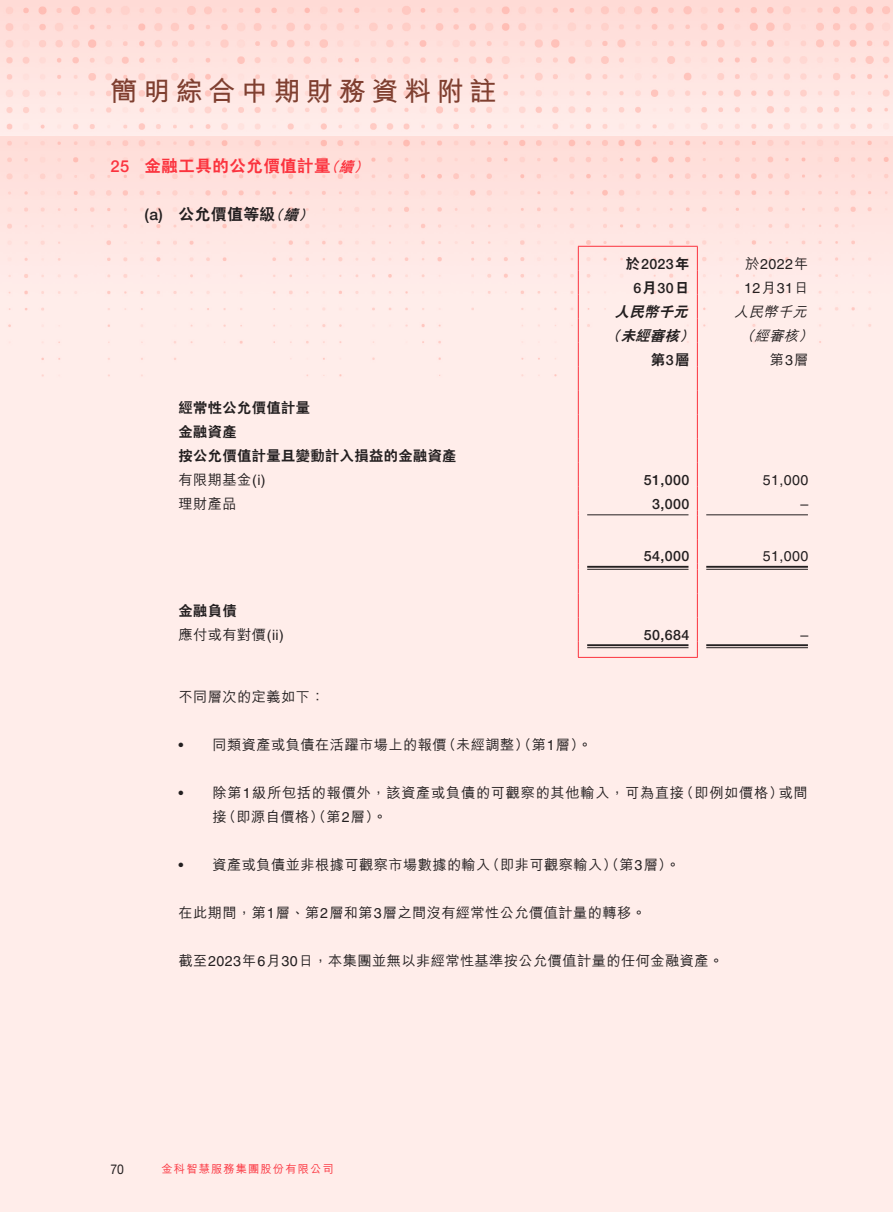
<style>
.page{position:relative;width:893px;height:1212px;background:#fff}
.page>*{position:absolute;margin:0;border:0;box-sizing:border-box;transform-origin:0 0}
.t1{font:700 27px "M Hei HK";letter-spacing:.21em;color:#7f3f30}
.t2{font:800 16.5px "C Hei 2 HK";letter-spacing:.03em;color:#fb333e}
.t3{font:800 15.75px "C Hei 2 HK";letter-spacing:.03em;color:#231f20}
.t4{font:500 14.25px/24px "M Hei HK";letter-spacing:.03em;color:#231f20}
.t5{font:800 14.25px/24px "C Hei 2 HK";letter-spacing:.03em;color:#231f20}
.t6{font:500 14.25px "Helvetica Neue LT Std";letter-spacing:.03em;color:#231f20}
.t7{font:14.25px "Helvetica LT Std";letter-spacing:.03em;color:#231f20}
.t8{font:italic 800 14.25px "C Hei 2 HK";color:#231f20}
.t9{font:italic 500 14.25px "M Hei HK";color:#231f20}
.t10{font:13.5px "Helvetica Neue LT Std";color:#231f20;scale:.9 1}
.t11{font:500 11.25px "M Hei HK";letter-spacing:.1em;color:#fb333e}
.s1{font-family:"Helvetica Neue LT Std";font-weight:500}
.s2{font-style:italic;font-size:14.25px}
.s3{font-family:"C Hei 2 HK";font-weight:800}
.s4{font-family:"M Hei HK";font-weight:500}
.s5{font-family:"Helvetica LT Std";font-weight:400}
</style>
<div class="page">
<img style="left:0;top:0;width:893px;height:136px">
<div style="left:0;top:136px;width:893px;height:1076px;background:#ffedea"></div>
<hr style="left:578px;top:246px;width:120px;height:1px;background:#fb333e">
<hr style="left:578px;top:657px;width:120px;height:1px;background:#fb333e">
<svg style="left:578px;top:247px;width:1px;height:410px"></svg>
<svg style="left:697px;top:247px;width:1px;height:410px"></svg>
<hr style="left:587px;top:514px;width:101px;height:1px;background:#231f20">
<hr style="left:706px;top:514px;width:102px;height:1px;background:#231f20">
<hr style="left:587px;top:566px;width:101px;height:2px;background:#231f20">
<hr style="left:587px;top:569px;width:101px;height:1px;background:#231f20">
<hr style="left:706px;top:566px;width:102px;height:2px;background:#231f20">
<hr style="left:706px;top:569px;width:102px;height:1px;background:#231f20">
<hr style="left:587px;top:644px;width:101px;height:2px;background:#231f20">
<hr style="left:587px;top:647px;width:101px;height:1px;background:#231f20">
<hr style="left:706px;top:644px;width:102px;height:2px;background:#231f20">
<hr style="left:706px;top:647px;width:102px;height:1px;background:#231f20">
<h1 class="t1" style="left:111px;top:72px;width:387px">簡明綜合中期財務資料附註</h1>
<p class="t2" style="left:111px;top:155px;width:264px"><span class="s1">25</span> 金融工具的公允價值計量<span class="s2">（續）</span></p>
<p class="t3" style="left:145px;top:204px;width:175px"><span class="s1">(a)</span> 公允價值等級<span class="s2">（續）</span></p>
<p class="t6" style="left:626px;top:255px;width:65px"><span class="s3">於</span>2023<span class="s3">年</span></p>
<p class="t7" style="left:745px;top:256px;width:65px"><span class="s4">於</span>2022<span class="s4">年</span></p>
<p class="t6" style="left:633px;top:279px;width:57px">6<span class="s3">月</span>30<span class="s3">日</span></p>
<p class="t7" style="left:744px;top:280px;width:66px">12<span class="s4">月</span>31<span class="s4">日</span></p>
<p class="t8" style="left:615px;top:302px;width:80px">人民幣千元</p>
<p class="t9" style="left:734px;top:301px;width:79px">人民幣千元</p>
<p class="t8" style="left:606px;top:326px;width:94px">（未經審核）</p>
<p class="t9" style="left:740px;top:325px;width:79px">（經審核）</p>
<p class="t5" style="left:651px;top:348px;width:40px">第<span class="s1">3</span>層</p>
<p class="t4" style="left:770px;top:346px;width:40px">第<span class="s5">3</span>層</p>
<p class="t5" style="left:179px;top:396px;width:279px">經常性公允價值計量<br>金融資產<br>按公允價值計量且變動計入損益的金融資產</p>
<p class="t4" style="left:179px;top:466px;width:89px">有限期基金<span class="s5">(i)</span></p>
<p class="t6" style="left:644px;top:471px;width:47px">51,000</p>
<p class="t7" style="left:763px;top:472px;width:47px">51,000</p>
<p class="t4" style="left:179px;top:490px;width:60px">理財產品</p>
<p class="t6" style="left:652px;top:495px;width:39px">3,000</p>
<p class="t7" style="left:800px;top:496px;width:9px">–</p>
<p class="t6" style="left:644px;top:548px;width:47px">54,000</p>
<p class="t7" style="left:763px;top:548px;width:47px">51,000</p>
<p class="t5" style="left:179px;top:599px;width:60px">金融負債</p>
<p class="t4" style="left:179px;top:621px;width:107px">應付或有對價<span class="s5">(ii)</span></p>
<p class="t6" style="left:644px;top:626px;width:47px">50,684</p>
<p class="t7" style="left:800px;top:626px;width:9px">–</p>
<p class="t4" style="left:179px;top:684px;width:148px">不同層次的定義如下：</p>
<p class="t4" style="left:179px;top:732px;width:415px"><span class="s5">•</span> 同類資產或負債在活躍市場上的報價（未經調整）（第<span class="s5">1</span>層）。</p>
<p class="t4" style="left:213px;top:780px;width:597px;text-indent:-34px"><span class="s5">•</span> 除第<span class="s5">1</span>級所包括的報價外，該資產或負債的可觀察的其他輸入，可為直接（即例如價格）或間接（即源自價格）（第<span class="s5">2</span>層）。</p>
<p class="t4" style="left:179px;top:852px;width:503px"><span class="s5">•</span> 資產或負債並非根據可觀察市場數據的輸入（即非可觀察輸入）（第<span class="s5">3</span>層）。</p>
<p class="t4" style="left:179px;top:900px;width:469px">在此期間，第<span class="s5">1</span>層、第<span class="s5">2</span>層和第<span class="s5">3</span>層之間沒有經常性公允價值計量的轉移。</p>
<p class="t4" style="left:179px;top:948px;width:546px">截至<span class="s5">2023</span>年<span class="s5">6</span>月<span class="s5">30</span>日，本集團並無以非經常性基準按公允價值計量的任何金融資產。</p>
<p class="t10" style="left:111px;top:1161px;width:17px">70</p>
<p class="t11" style="left:162px;top:1160px;width:174px">金科智慧服務集團股份有限公司</p>
</div>
